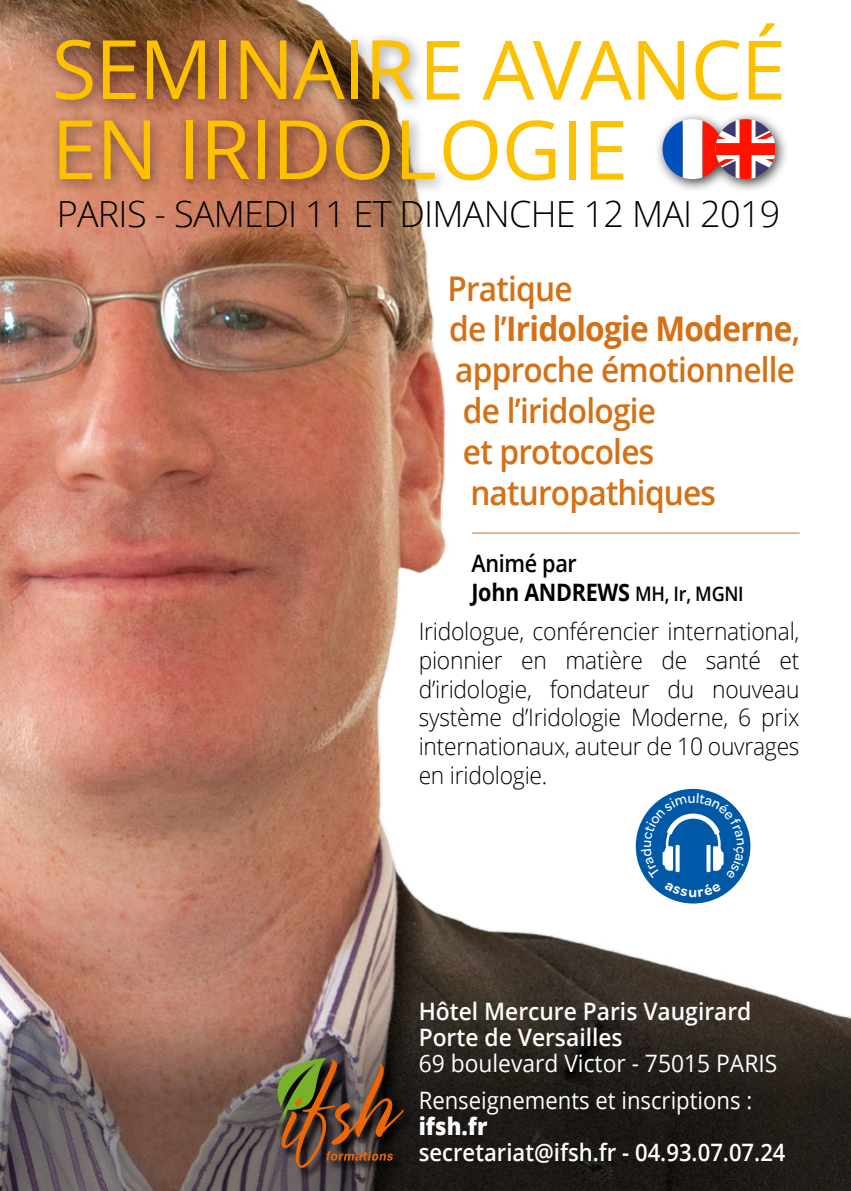
<style>
.page{position:relative;width:851px;height:1191px;background:#fff}
.page>*{position:absolute;margin:0;border:0;box-sizing:border-box;transform-origin:0 0}
.t1{font:82px/80px "Open Sans";letter-spacing:-.02em;color:#fdc100}
.t2{font:300 36px "Open Sans";letter-spacing:-.02em;color:#000}
.t3{font:600 34px "Open Sans";letter-spacing:-.025em;color:#d47015;scale:.93 1}
.t4{font:700 34px "Open Sans";letter-spacing:-.025em;color:#d47015;scale:.93 1}
.t5{font:300 24px/28.8px "Open Sans";letter-spacing:-.01em;color:#000;text-align:justify;scale:.95 1}
.t6{font:24px/37.4px "Open Sans";color:#fff;scale:.95 1}
.t7{font:600 24px/26px "Open Sans";color:#fff;scale:.95 1}
.t8{font:600 24px "Open Sans";color:#fff;scale:.92 1}
.t9{font:700 24px/28.8px "Open Sans";letter-spacing:-.015em;color:#000;scale:.9 1}
.t10{font:800 24px "Open Sans";color:#fff;scale:.92 1}
.s1{font-weight:600}
.s2{font-weight:600;font-size:20px}
</style>
<div class="page">
<img style="left:0;top:0;width:800px;height:984px">
<div style="left:47px;top:31px;width:402px;height:164px;background:#000;opacity:.43"></div>
<div style="left:654px;top:110px;width:135px;height:83px;background:#000;opacity:.75"></div>
<svg style="left:662px;top:119px;width:113px;height:60px"></svg>
<div style="left:635px;top:789px;width:115px;height:114px;background:#0059a6;border-radius:50%"></div>
<svg style="left:0;top:984px;width:850px;height:207px;background:#50413c"></svg>
<hr style="left:472px;top:533px;width:327px;height:1px;background:#d47015">
<div style="left:276px;top:1058px;width:138px;height:121px;background:#000;opacity:.93"></div>
<img style="left:267px;top:1057px;width:137px;height:111px">
<svg style="left:640px;top:793px;width:104px;height:104px"></svg>
<h1 class="t1" style="left:51px;top:27px;width:736px">SEMINAIRE AVANCÉ<br>EN IRIDOLOGIE</h1>
<h2 class="t2" style="left:57px;top:189px;width:725px">PARIS - SAMEDI 11 ET DIMANCHE 12 MAI 2019</h2>
<h3 class="t3" style="left:447px;top:264px;width:136px">Pratique</h3>
<h3 class="t4" style="left:449px;top:305px;width:379px"><span class="s1">de l’</span>Iridologie Moderne<span class="s1">,</span></h3>
<h3 class="t3" style="left:455px;top:346px;width:367px">approche émotionnelle</h3>
<h3 class="t3" style="left:463px;top:387px;width:209px">de l’iridologie</h3>
<h3 class="t3" style="left:463px;top:427px;width:207px">et protocoles</h3>
<h3 class="t3" style="left:470px;top:468px;width:266px">naturopathiques</h3>
<p class="t9" style="left:471px;top:548px;width:304px"><span class="s1">Animé par<br></span>John ANDREWS <span class="s2">MH, Ir, MGNI</span></p>
<p class="t5" style="left:418px;top:616px;width:402px">Iridologue, conférencier international, pionnier en matière de santé et d’iridologie, fondateur du nouveau système d’Iridologie Moderne, 6 prix internationaux, auteur de 10 ouvrages en iridologie.</p>
<p class="t7" style="left:418px;top:997px;width:352px">Hôtel Mercure Paris Vaugirard<br>Porte de Versailles</p>
<p class="t6" style="left:418px;top:1044px;width:379px">69 boulevard Victor - 75015 PARIS<br>Renseignements et inscriptions :</p>
<p class="t10" style="left:418px;top:1109px;width:76px">ifsh.fr</p>
<p class="t8" style="left:418px;top:1135px;width:400px">secretariat@ifsh.fr - 04.93.07.07.24</p>
</div>
